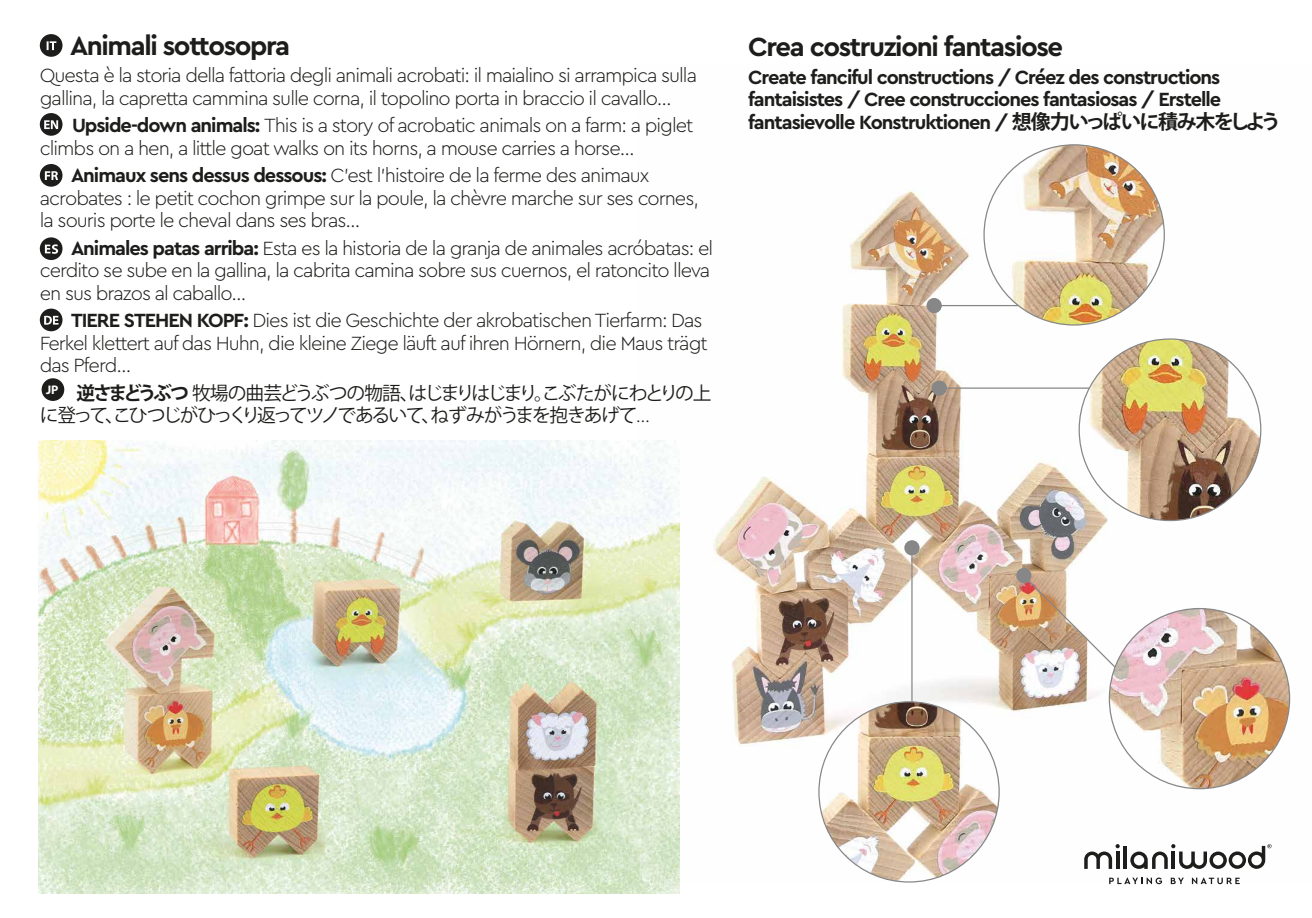
<style>
.page{position:relative;width:1312px;height:918px;background:#fff}
.page>*{position:absolute;margin:0;border:0;box-sizing:border-box;transform-origin:0 0}
.t1{font:700 27.5px "Cera Pro";letter-spacing:-.05em;color:#1d1d1b}
.t2{font:300 20px/22.5px "Cera Pro";letter-spacing:-.05em;color:#1d1d1b}
.t3{font:700 20px/22.5px "Cera Pro";letter-spacing:-.05em;color:#1d1d1b}
.t4{font:18.75px/22.5px "Koz Go Pr 6 N";letter-spacing:-.11em;color:#1d1d1b}
.t5{font:700 12.5px "Myriad Pro";color:#fff}
.s1{font-weight:700}
.s2{font-family:"Cera Pro";font-weight:300}
.s3{font-family:"Koz Go Pr 6 N"}
</style>
<div class="page">
<img style="left:639px;top:144px;width:652px;height:737px">
<img style="left:39px;top:441px;width:640px;height:452px">
<svg style="left:1108px;top:877px;width:53px;height:7px"></svg>
<svg style="left:1170px;top:877px;width:13px;height:7px"></svg>
<svg style="left:1191px;top:877px;width:48px;height:7px"></svg>
<hr style="left:1123px;top:846px;width:3px;height:23px;background:#1d1d1b">
<svg style="left:1083px;top:844px;width:36px;height:25px"></svg>
<svg style="left:1129px;top:844px;width:142px;height:25px"></svg>
<img style="left:983px;top:145px;width:180px;height:180px;border-radius:90px">
<img style="left:1109px;top:608px;width:180px;height:180px;border-radius:90px">
<img style="left:818px;top:702px;width:180px;height:180px;border-radius:90px">
<img style="left:1078px;top:339px;width:182px;height:181px;border-radius:91px">
<hr style="left:946px;top:387px;width:142px;height:2px;background:#878787">
<div style="left:931px;top:380px;width:15px;height:16px;background:#878787;border-radius:50%"></div>
<img style="left:1025px;top:578px;width:91px;height:91px">
<div style="left:1015px;top:568px;width:16px;height:15px;background:#878787;border-radius:50%"></div>
<hr style="left:911px;top:545px;width:1px;height:157px;background:#878787">
<div style="left:904px;top:540px;width:15px;height:15px;background:#878787;border-radius:50%"></div>
<hr style="left:938px;top:305px;width:79px;height:1px;background:#878787">
<div style="left:926px;top:298px;width:15px;height:15px;background:#878787;border-radius:50%"></div>
<svg style="left:40px;top:34px;width:22px;height:23px"></svg>
<svg style="left:40px;top:113px;width:22px;height:23px"></svg>
<svg style="left:40px;top:164px;width:22px;height:23px"></svg>
<svg style="left:40px;top:237px;width:22px;height:23px"></svg>
<svg style="left:40px;top:309px;width:22px;height:22px"></svg>
<div style="left:42px;top:378px;width:22px;height:23px;background:#1d1d1b;border-radius:50%"></div>
<h1 class="t1" style="left:70px;top:27px;width:221px">Animali sottosopra</h1>
<p class="t2" style="left:40px;top:63px;width:658px">Questa è la storia della fattoria degli animali acrobati: il maialino si arrampica sulla gallina, la capretta cammina sulle corna, il topolino porta in braccio il cavallo...</p>
<p class="t2" style="left:40px;top:113px;width:655px;text-indent:32px"><span class="s1">Upside-down animals:</span> This is a story of acrobatic animals on a farm: a piglet climbs on a hen, a little goat walks on its horns, a mouse carries a horse...</p>
<p class="t2" style="left:40px;top:163px;width:660px;text-indent:31px"><span class="s1">Animaux sens dessus dessous:</span> C’est l’histoire de la ferme des animaux acrobates : le petit cochon grimpe sur la poule, la chèvre marche sur ses cornes, la souris porte le cheval dans ses bras...</p>
<p class="t2" style="left:40px;top:236px;width:674px;text-indent:31px"><span class="s1">Animales patas arriba:</span> Esta es la historia de la granja de animales acróbatas: el cerdito se sube en la gallina, la cabrita camina sobre sus cuernos, el ratoncito lleva en sus brazos al caballo...</p>
<p class="t2" style="left:40px;top:308px;width:669px;text-indent:31px"><span class="s1">TIERE STEHEN KOPF:</span> Dies ist die Geschichte der akrobatischen Tierfarm: Das<br>Ferkel klettert auf das Huhn, die kleine Ziege läuft auf ihren Hörnern, die Maus trägt das Pferd...</p>
<p class="t4" style="left:40px;top:382px;width:673px;text-indent:37px"><span class="s1">逆さまどうぶつ</span>牧場の曲芸どうぶつの物語、はじまりはじまり。こぶたがにわとりの上に登って、こひつじがひっくり返ってツノであるいて、ねずみがうまを抱きあげて<span class="s2">…</span></p>
<p class="t5" style="left:46px;top:381px;width:14px">JP</p>
<h1 class="t1" style="left:748px;top:29px;width:316px">Crea costruzioni fantasiose</h1>
<p class="t3" style="left:748px;top:65px;width:534px">Create fanciful constructions / Créez des constructions fantaisistes / Cree construcciones fantasiosas / Erstelle fantasievolle Konstruktionen / <span class="s3">想像力いっぱいに積み木をしよう</span></p>
</div>
